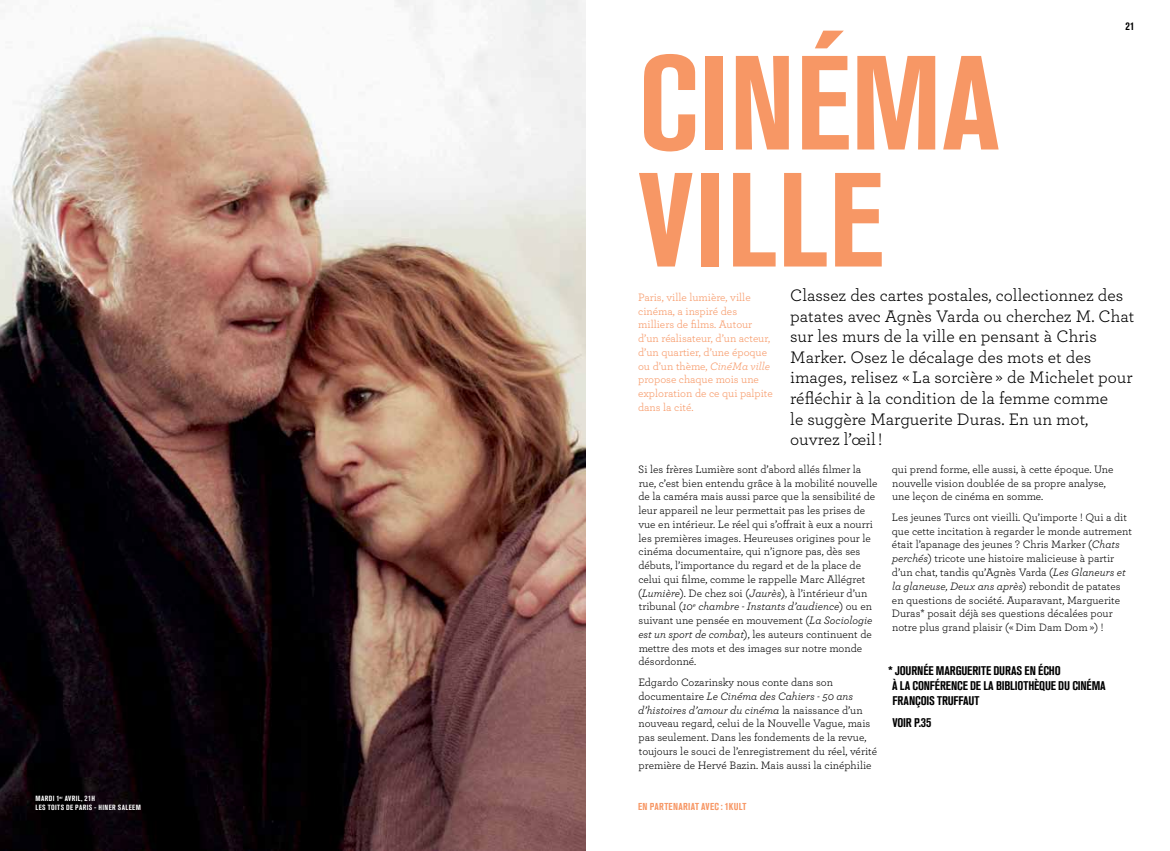
<style>
.page{position:relative;width:1170px;height:851px;background:#fff}
.page>*{position:absolute;margin:0;border:0;box-sizing:border-box;transform-origin:0 0}
.t1{font:700 condensed 132.38px/117px "Akzidenz Grotesk MG";color:#f79765}
.t2{font:17.5px/20.6px "Archer";color:#000}
.t3{font:700 condensed 12.5px/15px "Akzidenz Grotesk MG";letter-spacing:-.01em;color:#000}
.t4{font:11.25px/13.8px "Archer";color:#000}
.t5{font:11.25px/13.8px "Archer";color:#f79765}
.t6{font:700 condensed 10.62px "Akzidenz Grotesk MG";color:#000}
.t7{font:700 condensed 10px "Akzidenz Grotesk MG";letter-spacing:.025em;color:#f79765}
.t8{font:700 condensed 7.5px/9px "Akzidenz Grotesk MG";letter-spacing:.055em;color:#fff}
.s1{font-style:italic}
</style>
<div class="page">
<img style="left:0;top:0;width:585px;height:850px">
<p class="t8" style="left:35px;top:793px;width:99px">MARDI 1<sup>ER</sup> AVRIL, 21H<br>LES TOITS DE PARIS - HINER SALEEM</p>
<p class="t6" style="left:1125px;top:20px;width:10px">21</p>
<h1 class="t1" style="left:638px;top:45px;width:360px">CINÉMA<br>VILL E</h1>
<p class="t2" style="left:790px;top:284px;width:345px">Classez des cartes postales, collectionnez des patates avec Agnès Varda ou cherchez M. Chat sur les murs de la ville en pensant à Chris Marker. Osez le décalage des mots et des images, relisez « La sorcière » de Michelet pour réfléchir à la condition de la femme comme<br>le suggère Marguerite Duras. En un mot, ouvrez l’œil !</p>
<p class="t5" style="left:638px;top:289px;width:136px">Paris, ville lumière, ville cinéma, a inspiré des milliers de films. Autour d’un réalisateur, d’un acteur, d’un quartier, d’une époque ou d’un thème, <span class="s1">CinéMa ville </span>propose chaque mois une exploration de ce qui palpite dans la cité.</p>
<p class="t4" style="left:638px;top:461px;width:241px">Si les frères Lumière sont d’abord allés filmer la rue, c’est bien entendu grâce à la mobilité nouvelle de la caméra mais aussi parce que la sensibilité de leur appareil ne leur permettait pas les prises de vue en intérieur. Le réel qui s’offrait à eux a nourri les premières images. Heureuses origines pour le cinéma documentaire, qui n’ignore pas, dès ses débuts, l’importance du regard et de la place de celui qui filme, comme le rappelle Marc Allégret (<span class="s1">Lumière</span>). De chez soi (<span class="s1">Jaurès</span>), à l’intérieur d’un tribunal (<span class="s1">10</span><sup>e</sup> <span class="s1">chambre - Instants d’audience</span>) ou en suivant une pensée en mouvement (<span class="s1">La Sociologie est un sport de combat</span>), les auteurs continuent de mettre des mots et des images sur notre monde désordonné.</p>
<p class="t4" style="left:638px;top:674px;width:240px">Edgardo Cozarinsky nous conte dans son documentaire <span class="s1">Le Cinéma des Cahiers - 50 ans d’histoires d’amour du cinéma</span> la naissance d’un nouveau regard, celui de la Nouvelle Vague, mais pas seulement. Dans les fondements de la revue, toujours le souci de l’enregistrement du réel, vérité première de Hervé Bazin. Mais aussi la cinéphilie</p>
<p class="t4" style="left:891px;top:461px;width:223px">qui prend forme, elle aussi, à cette époque. Une nouvelle vision doublée de sa propre analyse, une leçon de cinéma en somme.</p>
<p class="t4" style="left:891px;top:509px;width:241px">Les jeunes Turcs ont vieilli. Qu’importe ! Qui a dit que cette incitation à regarder le monde autrement était l’apanage des jeunes ? Chris Marker (<span class="s1">Chats perchés</span>) tricote une histoire malicieuse à partir d’un chat, tandis qu’Agnès Varda (<span class="s1">Les Glaneurs et la glaneuse, Deux ans après</span>) rebondit de patates en questions de société. Auparavant, Marguerite Duras* posait déjà ses questions décalées pour notre plus grand plaisir (« Dim Dam Dom ») !</p>
<p class="t3" style="left:892px;top:663px;width:215px;text-indent:-4px">* JOURNÉE MARGUERITE DURAS EN ÉCHO<br>À LA CONFÉRENCE DE LA BIBLIOTHÈQUE DU CINÉMA<br>FRANÇOIS TRUFFAUT</p>
<p class="t3" style="left:892px;top:715px;width:6px">VOIR</p>
<p class="t3" style="left:914px;top:715px;width:19px">P.35</p>
<p class="t7" style="left:638px;top:800px;width:46px">EN PARTENARIA</p>
<p class="t7" style="left:695px;top:800px;width:53px">T AVEC: 1KULT</p>
</div>
